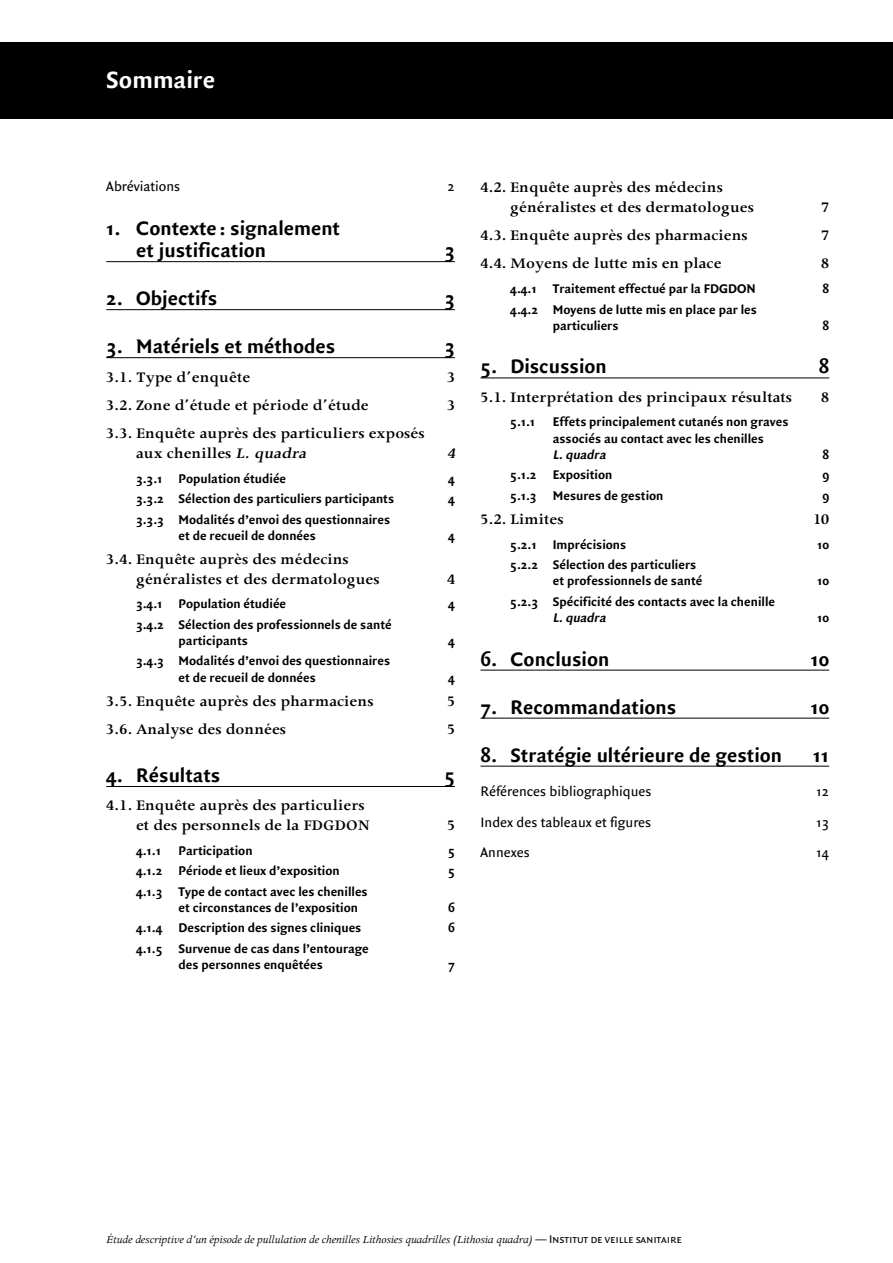
<style>
.page{position:relative;width:893px;height:1263px;background:#fff}
.page>*{position:absolute;margin:0;border:0;box-sizing:border-box;transform-origin:0 0}
.t1{font:700 25.5px "Quadraat Sans";color:#fff}
.t2{font:700 21px/22.5px "Quadraat Sans";color:#000}
.t3{font:600 16.5px/19.8px "Apollo";color:#000}
.t4{font:italic 600 16.5px "Apollo";color:#000}
.t5{font:14.7px "Quadraat Sans";color:#000}
.t6{font:700 13.5px/16.2px "Quadraat Sans";color:#000}
.t7{font:italic 700 13.5px "Quadraat Sans";color:#000}
.t8{font:italic 12px "Apollo";letter-spacing:-.015em;color:#000}
.s1{font-style:italic}
.s2{font-family:"Quadraat Sans Caps";font-style:normal}
</style>
<div class="page">
<div style="left:0;top:43px;width:893px;height:76px;background:#000"></div>
<hr style="left:106px;top:261px;width:349px;height:1px;background:#000">
<hr style="left:106px;top:309px;width:349px;height:1px;background:#000">
<hr style="left:106px;top:357px;width:349px;height:1px;background:#000">
<hr style="left:106px;top:786px;width:349px;height:1px;background:#000">
<hr style="left:480px;top:378px;width:349px;height:1px;background:#000">
<hr style="left:480px;top:670px;width:349px;height:1px;background:#000">
<hr style="left:480px;top:718px;width:349px;height:1px;background:#000">
<hr style="left:480px;top:766px;width:349px;height:1px;background:#000">
<h1 class="t1" style="left:106px;top:65px;width:110px">Sommaire</h1>
<p class="t5" style="left:106px;top:178px;width:75px">Abréviations</p>
<p class="t5" style="left:448px;top:178px;width:9px">2</p>
<h2 class="t2" style="left:136px;top:217px;width:205px;text-indent:-30px">1. Contexte : signalement et justification</h2>
<h2 class="t2" style="left:444px;top:239px;width:12px">3</h2>
<h2 class="t2" style="left:106px;top:287px;width:112px">2. Objectifs</h2>
<h2 class="t2" style="left:444px;top:287px;width:12px">3</h2>
<h2 class="t2" style="left:106px;top:335px;width:231px">3. Matériels et méthodes</h2>
<h2 class="t2" style="left:444px;top:335px;width:12px">3</h2>
<p class="t3" style="left:106px;top:367px;width:145px">3.1. Type d’enquête</p>
<p class="t3" style="left:447px;top:367px;width:9px">3</p>
<p class="t3" style="left:106px;top:395px;width:264px">3.2. Zone d’étude et période d’étude</p>
<p class="t3" style="left:447px;top:395px;width:9px">3</p>
<p class="t3" style="left:136px;top:424px;width:290px;text-indent:-30px">3.3. Enquête auprès des particuliers exposés aux chenilles <span class="s1">L.quadra</span></p>
<p class="t4" style="left:447px;top:444px;width:13px">4</p>
<p class="t6" style="left:136px;top:470px;width:152px">3.3.1 Population étudiée</p>
<p class="t6" style="left:448px;top:470px;width:8px">4</p>
<p class="t6" style="left:136px;top:491px;width:260px">3.3.2 Sélection des particuliers participants</p>
<p class="t6" style="left:448px;top:491px;width:8px">4</p>
<p class="t6" style="left:179px;top:511px;width:213px;text-indent:-43px">3.3.3 Modalités d’envoi des questionnaires et de recueil de données</p>
<p class="t6" style="left:448px;top:527px;width:8px">4</p>
<p class="t3" style="left:136px;top:549px;width:245px;text-indent:-30px">3.4. Enquête auprès des médecins généralistes et des dermatologues</p>
<p class="t3" style="left:447px;top:569px;width:9px">4</p>
<p class="t6" style="left:136px;top:596px;width:152px">3.4.1 Population étudiée</p>
<p class="t6" style="left:448px;top:596px;width:8px">4</p>
<p class="t6" style="left:179px;top:616px;width:215px;text-indent:-43px">3.4.2 Sélection des professionnels de santé participants</p>
<p class="t6" style="left:448px;top:633px;width:8px">4</p>
<p class="t6" style="left:179px;top:653px;width:213px;text-indent:-43px">3.4.3 Modalités d’envoi des questionnaires et de recueil de données</p>
<p class="t6" style="left:448px;top:669px;width:8px">4</p>
<p class="t3" style="left:106px;top:691px;width:269px">3.5. Enquête auprès des pharmaciens</p>
<p class="t3" style="left:447px;top:691px;width:9px">5</p>
<p class="t3" style="left:106px;top:720px;width:181px">3.6. Analyse des données</p>
<p class="t3" style="left:447px;top:720px;width:9px">5</p>
<h2 class="t2" style="left:106px;top:764px;width:116px">4. Résultats</h2>
<h2 class="t2" style="left:444px;top:764px;width:12px">5</h2>
<p class="t3" style="left:136px;top:796px;width:235px;text-indent:-30px">4.1. Enquête auprès des particuliers et des personnels de la FDGDON</p>
<p class="t3" style="left:447px;top:816px;width:9px">5</p>
<p class="t6" style="left:136px;top:842px;width:26px">4.1.1</p>
<p class="t6" style="left:179px;top:842px;width:76px">Participation</p>
<p class="t6" style="left:448px;top:842px;width:8px">5</p>
<p class="t6" style="left:136px;top:863px;width:205px">4.1.2 Période et lieux d’exposition</p>
<p class="t6" style="left:448px;top:863px;width:8px">5</p>
<p class="t6" style="left:179px;top:883px;width:191px;text-indent:-43px">4.1.3 Type de contact avec les chenilles et circonstances de l’exposition</p>
<p class="t6" style="left:448px;top:900px;width:8px">6</p>
<p class="t6" style="left:136px;top:920px;width:227px">4.1.4 Description des signes cliniques</p>
<p class="t6" style="left:448px;top:920px;width:8px">6</p>
<p class="t6" style="left:136px;top:940px;width:234px;text-align:center">4.1.5 Survenue de cas dans l’entourage des personnes enquêtées</p>
<p class="t6" style="left:448px;top:957px;width:8px">7</p>
<p class="t3" style="left:510px;top:178px;width:245px;text-indent:-30px">4.2. Enquête auprès des médecins généralistes et des dermatologues</p>
<p class="t3" style="left:821px;top:197px;width:9px">7</p>
<p class="t3" style="left:480px;top:226px;width:269px">4.3. Enquête auprès des pharmaciens</p>
<p class="t3" style="left:821px;top:226px;width:9px">7</p>
<p class="t3" style="left:480px;top:254px;width:243px">4.4. Moyens de lutte mis en place</p>
<p class="t3" style="left:821px;top:254px;width:9px">8</p>
<p class="t6" style="left:510px;top:281px;width:247px">4.4.1 Traitement effectué par la FDGDON</p>
<p class="t6" style="left:822px;top:281px;width:8px">8</p>
<p class="t6" style="left:553px;top:301px;width:206px;text-indent:-43px">4.4.2 Moyens de lutte mis en place par les particuliers</p>
<p class="t6" style="left:822px;top:317px;width:8px">8</p>
<h2 class="t2" style="left:480px;top:356px;width:128px">5. Discussion</h2>
<h2 class="t2" style="left:819px;top:356px;width:12px">8</h2>
<p class="t3" style="left:480px;top:387px;width:313px">5.1. Interprétation des principaux résultats</p>
<p class="t3" style="left:821px;top:387px;width:9px">8</p>
<p class="t6" style="left:510px;top:414px;width:26px">5.1.1</p>
<p class="t6" style="left:553px;top:414px;width:237px">Effets principalement cutanés non graves associés au contact avec les chenilles</p>
<p class="t7" style="left:553px;top:447px;width:57px">L. quadra</p>
<p class="t6" style="left:822px;top:447px;width:8px">8</p>
<p class="t6" style="left:510px;top:467px;width:104px">5.1.2 Exposition</p>
<p class="t6" style="left:822px;top:467px;width:8px">9</p>
<p class="t6" style="left:510px;top:487px;width:155px">5.1.3 Mesures de gestion</p>
<p class="t6" style="left:822px;top:487px;width:8px">9</p>
<p class="t3" style="left:480px;top:509px;width:85px">5.2. Limites</p>
<p class="t3" style="left:813px;top:509px;width:17px">10</p>
<p class="t6" style="left:510px;top:536px;width:118px">5.2.1 Imprécisions</p>
<p class="t6" style="left:817px;top:536px;width:14px">10</p>
<p class="t6" style="left:553px;top:557px;width:151px;text-indent:-43px">5.2.2 Sélection des particuliers et professionnels de santé</p>
<p class="t6" style="left:817px;top:573px;width:14px">10</p>
<p class="t6" style="left:510px;top:593px;width:266px">5.2.3 Spécificité des contacts avec la chenille</p>
<p class="t7" style="left:553px;top:610px;width:57px">L. quadra</p>
<p class="t6" style="left:817px;top:609px;width:14px">10</p>
<h2 class="t2" style="left:480px;top:648px;width:130px">6. Conclusion</h2>
<h2 class="t2" style="left:810px;top:648px;width:20px">10</h2>
<h2 class="t2" style="left:480px;top:696px;width:197px">7. Recommandations</h2>
<h2 class="t2" style="left:810px;top:696px;width:20px">10</h2>
<h2 class="t2" style="left:480px;top:744px;width:303px">8. Stratégie ultérieure de gestion</h2>
<h2 class="t2" style="left:813px;top:744px;width:18px">11</h2>
<p class="t5" style="left:480px;top:783px;width:173px">Références bibliographiques</p>
<p class="t5" style="left:816px;top:783px;width:15px">12</p>
<p class="t5" style="left:480px;top:813px;width:172px">Index des tableaux et figures</p>
<p class="t5" style="left:816px;top:813px;width:15px">13</p>
<p class="t5" style="left:480px;top:844px;width:51px">Annexes</p>
<p class="t5" style="left:816px;top:844px;width:15px">14</p>
<p class="t8" style="left:106px;top:1233px;width:577px">Étude descriptive d‘un épisode de pullulation de chenilles Lithosies quadrilles (Lithosia quadra) <span class="s2">— Institut de veille sanitaire</span></p>
</div>
